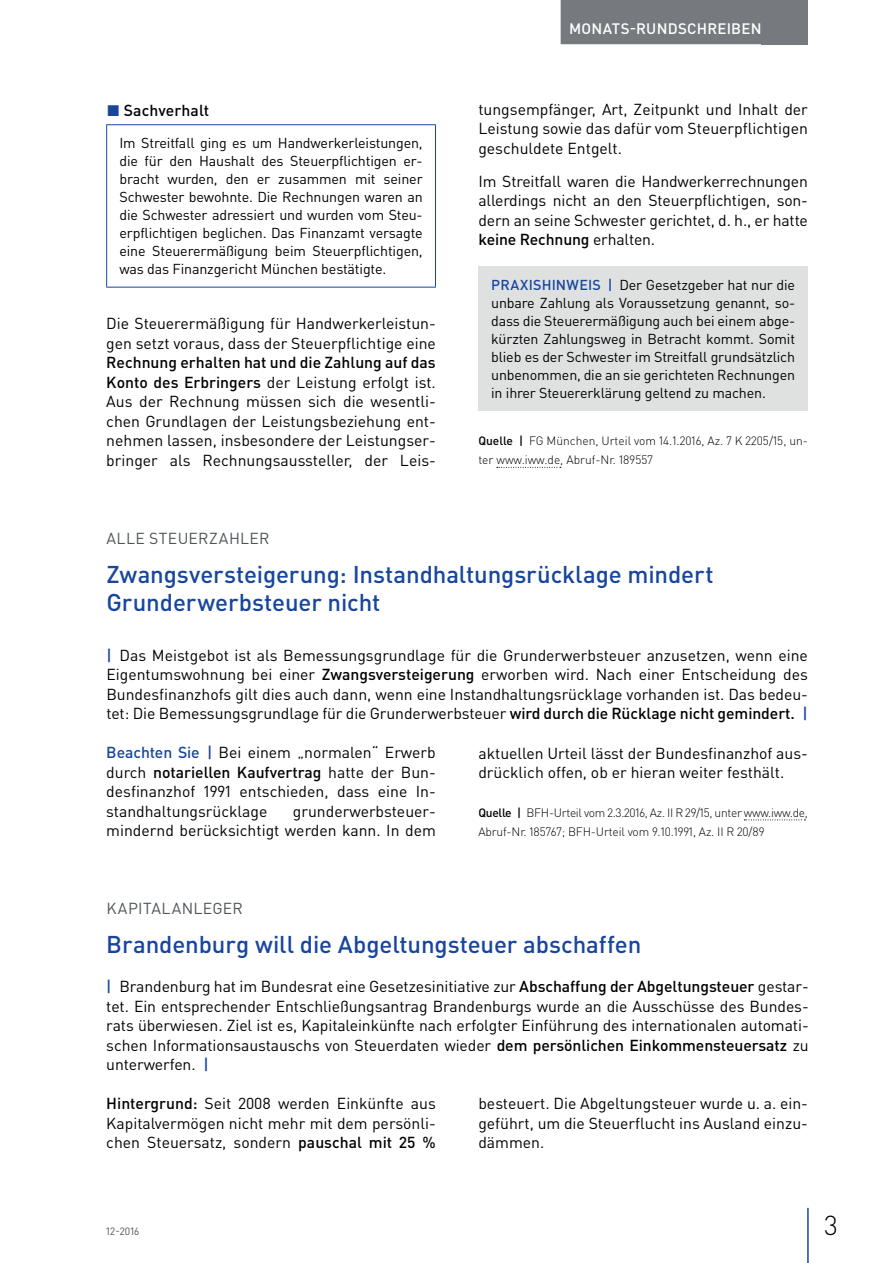
<style>
.page{position:relative;width:893px;height:1263px;background:#fff}
.page>*{position:absolute;margin:0;border:0;box-sizing:border-box;transform-origin:0 0}
.t1{font:300 27px "DIN Pro";color:#000002}
.t2{font:500 24px/28.5px "DIN Pro";letter-spacing:-.005em;color:#18469d}
.t3{font:15.75px/19.5px "DIN Pro";color:#000002;text-align:justify}
.t4{font:15.75px "DIN Pro";letter-spacing:.025em;color:#505457}
.t5{font:500 15.75px "DIN Pro";letter-spacing:.005em;color:#000002}
.t6{font:500 15px "DIN Pro";letter-spacing:.015em;color:#fff}
.t7{font:14.25px/18px "DIN Pro";letter-spacing:-.01em;color:#000002;text-align:justify}
.t8{font:300 12px/19.5px "DIN Pro";letter-spacing:-.01em;color:#000002}
.t9{font:10.5px "DIN Pro";color:#505457}
.s1{color:#18469d}
.s2{font-weight:500}
.s3{font-weight:500;color:#18469d}
</style>
<div class="page">
<div style="left:762px;top:0;width:46px;height:44px;background:#767a7e"></div>
<hr style="left:807px;top:1208px;width:2px;height:55px;background:#18469d">
<div style="left:561px;top:0;width:209px;height:44px;background:#767a7e"></div>
<hr style="left:106px;top:124px;width:330px;height:1px;background:#18469d">
<hr style="left:106px;top:125px;width:1px;height:162px;background:#18469d">
<hr style="left:435px;top:125px;width:1px;height:162px;background:#18469d">
<hr style="left:106px;top:287px;width:330px;height:1px;background:#18469d">
<svg style="left:497px;top:467px;width:64px;height:1px"></svg>
<div style="left:478px;top:266px;width:330px;height:144px;background:#dfe1e1"></div>
<svg style="left:744px;top:819px;width:61px;height:1px"></svg>
<p class="t5" style="left:107px;top:100px;width:104px"><span class="s1">◼</span> Sachverhalt</p>
<p class="t7" style="left:119px;top:134px;width:305px">Im Streitfall ging es um Handwerkerleistungen, die für den Haushalt des Steuerpflichtigen er&shy;bracht wurden, den er zusammen mit seiner Schwester bewohnte. Die Rechnungen waren an die Schwester adressiert und wurden vom Steu&shy;erpflichtigen beglichen. Das Finanzamt versagte eine Steuerermäßigung beim Steuerpflichtigen, was das Finanzgericht München bestätigte.</p>
<p class="t3" style="left:106px;top:313px;width:331px">Die Steuerermäßigung für Handwerkerleistun&shy;gen setzt voraus, dass der Steuerpflichtige eine</p>
<p class="t3" style="left:106px;top:352px;width:331px"><span class="s2">Rechnung erhalten hat und die Zahlung auf das Konto des Erbringers</span> der Leistung erfolgt ist.<br>Aus der Rechnung müssen sich die wesentli&shy;chen Grundlagen der Leistungsbeziehung ent&shy;nehmen lassen, insbesondere der Leistungser&shy;bringer als Rechnungsaussteller, der Leis-</p>
<p class="t6" style="left:569px;top:18px;width:194px">MONATS-RUNDSCHREIBEN</p>
<p class="t3" style="left:478px;top:99px;width:331px">tungsempfänger, Art, Zeitpunkt und Inhalt der Leistung sowie das dafür vom Steuerpflichtigen geschuldete Entgelt.</p>
<p class="t3" style="left:478px;top:171px;width:331px">Im Streitfall waren die Handwerkerrechnungen allerdings nicht an den Steuerpflichtigen, son&shy;dern an seine Schwester gerichtet, d. h., er hatte <span class="s2">keine Rechnung</span> erhalten.</p>
<p class="t7" style="left:491px;top:275px;width:306px"><span class="s3">PRAXISHINWEIS |</span> Der Gesetzgeber hat nur die unbare Zahlung als Voraussetzung genannt, so&shy;dass die Steuerermäßigung auch bei einem abge&shy;kürzten Zahlungsweg in Betracht kommt. Somit blieb es der Schwester im Streitfall grundsätzlich unbenommen, die an sie gerichteten Rechnungen in ihrer Steuererklärung geltend zu machen.</p>
<p class="t8" style="left:478px;top:430px;width:331px"><span class="s2">Quelle |</span> FG München, Urteil vom 14.1.2016, Az. 7 K 2205/15, un&shy;ter www.iww.de, Abruf-Nr. 189557</p>
<p class="t4" style="left:106px;top:527px;width:165px">ALLE STEUERZAHLER</p>
<h2 class="t2" style="left:106px;top:559px;width:609px">Zwangsversteigerung: Instandhaltungsrücklage mindert<br>Grunderwerbsteuer nicht</h2>
<p class="t3" style="left:106px;top:645px;width:703px"><span class="s3">|</span> Das Meistgebot ist als Bemessungsgrundlage für die Grunderwerbsteuer anzusetzen, wenn eine Eigentumswohnung bei einer <span class="s2">Zwangsversteigerung</span> erworben wird. Nach einer Entscheidung des Bundesfinanzhofs gilt dies auch dann, wenn eine Instandhaltungsrücklage vorhanden ist. Das bedeu&shy;tet: Die Bemessungsgrundlage für die Grunderwerbsteuer <span class="s2">wird durch die Rücklage nicht gemindert.</span> <span class="s3">|</span></p>
<p class="t3" style="left:106px;top:742px;width:331px"><span class="s3">Beachten Sie |</span> Bei einem „normalen“ Erwerb durch <span class="s2">notariellen Kaufvertrag</span> hatte der Bun&shy;desfinanzhof 1991 entschieden, dass eine In&shy;standhaltungsrücklage</p>
<p class="t3" style="left:478px;top:743px;width:331px">aktuellen Urteil lässt der Bundesfinanzhof aus&shy;drücklich offen, ob er hieran weiter festhält.</p>
<p class="t8" style="left:478px;top:802px;width:331px"><span class="s2">Quelle |</span> BFH-Urteil vom 2.3.2016, Az. II R 29/15, unter www.iww.de,<br>Abruf-Nr. 185767; BFH-Urteil vom 9.10.1991, Az. II R 20/89</p>
<p class="t3" style="left:106px;top:801px;width:331px;text-align:right">grunderwerbsteuer-<br>mindernd berücksichtigt werden kann. In dem</p>
<p class="t4" style="left:106px;top:898px;width:138px">KAPITALANLEGER</p>
<h2 class="t2" style="left:106px;top:929px;width:536px">Brandenburg will die Abgeltungsteuer abschaffen</h2>
<p class="t3" style="left:106px;top:976px;width:704px"><span class="s3">|</span> Brandenburg hat im Bundesrat eine Gesetzesinitiative zur <span class="s2">Abschaffung der Abgeltungsteuer</span> gestar&shy;tet. Ein entsprechender Entschließungsantrag Brandenburgs wurde an die Ausschüsse des Bundes&shy;rats überwiesen. Ziel ist es, Kapitaleinkünfte nach erfolgter Einführung des internationalen automati&shy;schen Informationsaustauschs von Steuerdaten wieder <span class="s2">dem persönlichen Einkommensteuersatz</span> zu unterwerfen. <span class="s3">|</span></p>
<p class="t3" style="left:106px;top:1093px;width:331px"><span class="s2">Hintergrund:</span> Seit 2008 werden Einkünfte aus Kapitalvermögen nicht mehr mit dem persönli&shy;chen Steuersatz, sondern <span class="s2">pauschal mit 25 %</span></p>
<p class="t3" style="left:478px;top:1093px;width:331px">besteuert. Die Abgeltungsteuer wurde u. a. ein&shy;geführt, um die Steuerflucht ins Ausland einzu&shy;dämmen.</p>
<p class="t9" style="left:106px;top:1224px;width:35px">12-2016</p>
<h1 class="t1" style="left:824px;top:1207px;width:15px">3</h1>
</div>
